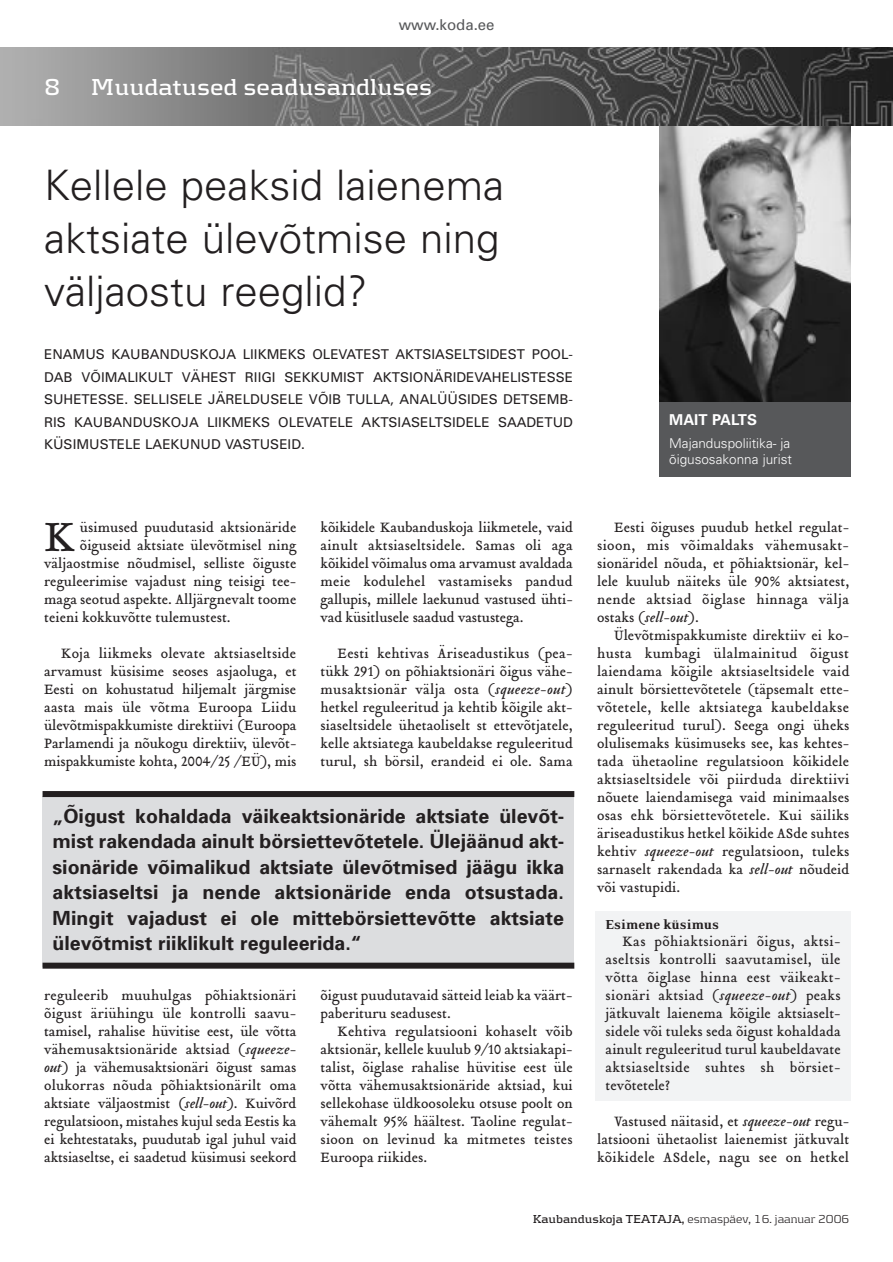
<style>
.page{position:relative;width:893px;height:1262px;background:#fff}
.page>*{position:absolute;margin:0;border:0;box-sizing:border-box;transform-origin:0 0}
.t1{font:45px "Tribute Roman";color:#231f20}
.t2{font:300 42px/52.5px "Univers";color:#231f20;text-align:justify}
.t3{font:700 24px "Kontrapunkt";color:#fff}
.t4{font:700 19.5px/25.5px "Univers";color:#231f20;text-align:justify}
.t5{font:15px/18px "Tribute Roman";color:#231f20;text-align:justify}
.t6{font:900 15px "Eidetic Neo";color:#231f20}
.t7{font:15px "Univers";color:#57585a}
.t8{font:700 15px "Univers";color:#fff}
.t9{font:13.5px/22.5px "Univers";color:#231f20;text-align:justify}
.t10{font:300 13.5px/16.2px "Univers";color:#fff}
.t11{font:300 12px "Kontrapunkt";color:#231f20}
.s1{font-family:"Tribute";font-style:italic}
.s2{font-weight:700}
</style>
<div class="page">
<div style="left:595px;top:911px;width:255px;height:189px;background:#f2f3f4"></div>
<img style="left:659px;top:126px;width:191px;height:276px">
<div style="left:659px;top:402px;width:191px;height:75px;background:#57585a"></div>
<img style="left:0;top:47px;width:892px;height:79px">
<div style="left:43px;top:796px;width:531px;height:170px;background:#dcdddf"></div>
<div style="left:43px;top:791px;width:531px;height:6px;background:#231f20"></div>
<div style="left:43px;top:962px;width:531px;height:6px;background:#231f20"></div>
<p class="t7" style="left:399px;top:19px;width:97px">www.koda.ee</p>
<h3 class="t3" style="left:44px;top:79px;width:18px">8</h3>
<h3 class="t3" style="left:91px;top:79px;width:343px">Muudatused seadusandluses</h3>
<h2 class="t2" style="left:44px;top:163px;width:461px">Kellele peaksid laienema aktsiate ülevõtmise ning väljaostu reeglid?</h2>
<p class="t9" style="left:44px;top:344px;width:530px">ENAMUS KAUBANDUSKOJA LIIKMEKS OLEVATEST AKTSIASELTSIDEST POOL-DAB VÕIMALIKULT VÄHEST RIIGI SEKKUMIST AKTSIONÄRIDEVAHELISTESSE SUHETESSE. SELLISELE JÄRELDUSELE VÕIB TULLA, ANALÜÜSIDES DETSEMB-RIS KAUBANDUSKOJA LIIKMEKS OLEVATELE AKTSIASELTSIDELE SAADETUD KÜSIMUSTELE LAEKUNUD VASTUSEID.</p>
<p class="t5" style="left:80px;top:520px;width:218px">üsimused puudutasid aktsionäride</p>
<p class="t5" style="left:80px;top:538px;width:218px">õiguseid aktsiate ülevõtmisel ning</p>
<p class="t5" style="left:44px;top:556px;width:254px">väljaostmise nõudmisel, selliste õiguste</p>
<p class="t5" style="left:44px;top:574px;width:254px">reguleerimise vajadust ning teisigi tee-</p>
<p class="t5" style="left:44px;top:592px;width:254px">maga seotud aspekte. Alljärgnevalt toome</p>
<p class="t5" style="left:44px;top:610px;width:188px">teieni kokkuvõtte tulemustest.</p>
<p class="t5" style="left:44px;top:646px;width:254px;text-indent:17px">Koja liikmeks olevate aktsiaseltside arvamust küsisime seoses asjaoluga, et Eesti on kohustatud hiljemalt järgmise aasta mais üle võtma Euroopa Liidu ülevõtmispakkumiste direktiivi (Euroopa Parlamendi ja nõukogu direktiiv, ülevõt&shy;mispakkumiste kohta, 2004/25 /EÜ), mis</p>
<h1 class="t1" style="left:44px;top:518px;width:33px">K</h1>
<p class="t5" style="left:320px;top:520px;width:254px">kõikidele Kaubanduskoja liikmetele, vaid ainult aktsiaseltsidele. Samas oli aga kõikidel võimalus oma arvamust avaldada meie kodulehel vastamiseks pandud gallupis, millele laekunud vastused ühti&shy;vad küsitlusele saadud vastustega.</p>
<p class="t5" style="left:320px;top:646px;width:254px;text-indent:17px">Eesti kehtivas Äriseadustikus (pea&shy;tükk 291) on põhiaktsionäri õigus vähe&shy;musaktsionär välja osta (<span class="s1">squeeze-out</span>) hetkel reguleeritud ja kehtib kõigile akt&shy;siaseltsidele ühetaoliselt st ettevõtjatele, kelle aktsiatega kaubeldakse reguleeritud turul, sh börsil, erandeid ei ole. Sama</p>
<p class="t4" style="left:53px;top:805px;width:513px">„Õigust kohaldada väikeaktsionäride aktsiate ülevõt&shy;mist rakendada ainult börsiettevõtetele. Ülejäänud akt&shy;sionäride võimalikud aktsiate ülevõtmised jäägu ikka aktsiaseltsi ja nende aktsionäride enda otsustada.<br>Mingit vajadust ei ole mittebörsiettevõtte aktsiate ülevõtmist riiklikult reguleerida.“</p>
<p class="t5" style="left:44px;top:988px;width:254px">reguleerib muuhulgas põhiaktsionäri õigust äriühingu üle kontrolli saavu&shy;tamisel, rahalise hüvitise eest, üle võtta vähemusaktsionäride aktsiad (<span class="s1">squeeze&shy;out</span>) ja vähemusaktsionäri õigust samas olukorras nõuda põhiaktsionärilt oma aktsiate väljaostmist (<span class="s1">sell-out</span>). Kuivõrd regulatsioon, mistahes kujul seda Eestis ka ei kehtestataks, puudutab igal juhul vaid aktsiaseltse, ei saadetud küsimusi seekord</p>
<p class="t5" style="left:320px;top:988px;width:254px">õigust puudutavaid sätteid leiab ka väärt&shy;paberituru seadusest.</p>
<p class="t5" style="left:320px;top:1024px;width:254px;text-indent:17px">Kehtiva regulatsiooni kohaselt võib aktsionär, kellele kuulub 9/10 aktsiakapi&shy;talist, õiglase rahalise hüvitise eest üle võtta vähemusaktsionäride aktsiad, kui sellekohase üldkoosoleku otsuse poolt on vähemalt 95% häältest. Taoline regulat&shy;sioon on levinud ka mitmetes teistes Euroopa riikides.</p>
<p class="t8" style="left:669px;top:414px;width:89px">MAIT PALTS</p>
<p class="t10" style="left:669px;top:436px;width:124px">Majanduspoliitika- ja õigusosakonna jurist</p>
<p class="t5" style="left:597px;top:520px;width:254px;text-indent:17px">Eesti õiguses puudub hetkel regulat&shy;sioon, mis võimaldaks vähemusakt&shy;sionäridel nõuda, et põhiaktsionär, kel&shy;lele kuulub näiteks üle 90% aktsiatest, nende aktsiad õiglase hinnaga välja ostaks (<span class="s1">sell-out</span>).</p>
<p class="t5" style="left:597px;top:628px;width:254px;text-indent:17px">Ülevõtmispakkumiste direktiiv ei ko&shy;husta kumbagi ülalmainitud õigust laiendama kõigile aktsiaseltsidele vaid ainult börsiettevõtetele (täpsemalt ette&shy;võtetele, kelle aktsiatega kaubeldakse reguleeritud turul). Seega ongi üheks olulisemaks küsimuseks see, kas kehtes&shy;tada ühetaoline regulatsioon kõikidele aktsiaseltsidele või piirduda direktiivi nõuete laiendamisega vaid minimaalses osas ehk börsiettevõtetele. Kui säiliks äriseadustikus hetkel kõikide ASde suhtes kehtiv <span class="s1">squeeze-out</span> regulatsioon, tuleks sarnaselt rakendada ka <span class="s1">sell-out</span> nõudeid või vastupidi.</p>
<p class="t6" style="left:605px;top:919px;width:115px">Esimene küsimus</p>
<p class="t5" style="left:605px;top:934px;width:237px;text-indent:17px">Kas põhiaktsionäri õigus, aktsi&shy;aseltsis kontrolli saavutamisel, üle võtta õiglase hinna eest väikeakt&shy;sionäri aktsiad (<span class="s1">squeeze-out</span>) peaks jätkuvalt laienema kõigile aktsiaselt&shy;sidele või tuleks seda õigust kohaldada ainult reguleeritud turul kaubeldavate aktsiaseltside suhtes sh börsiet&shy;tevõtetele?</p>
<p class="t5" style="left:597px;top:1114px;width:254px;text-indent:17px">Vastused näitasid, et <span class="s1">squeeze-out</span> regu&shy;latsiooni ühetaolist laienemist jätkuvalt kõikidele ASdele, nagu see on hetkel</p>
<p class="t11" style="left:532px;top:1215px;width:318px"><span class="s2">Kaubanduskoja TEATAJA,</span> esmaspäev, 16. jaanuar 2006</p>
</div>
